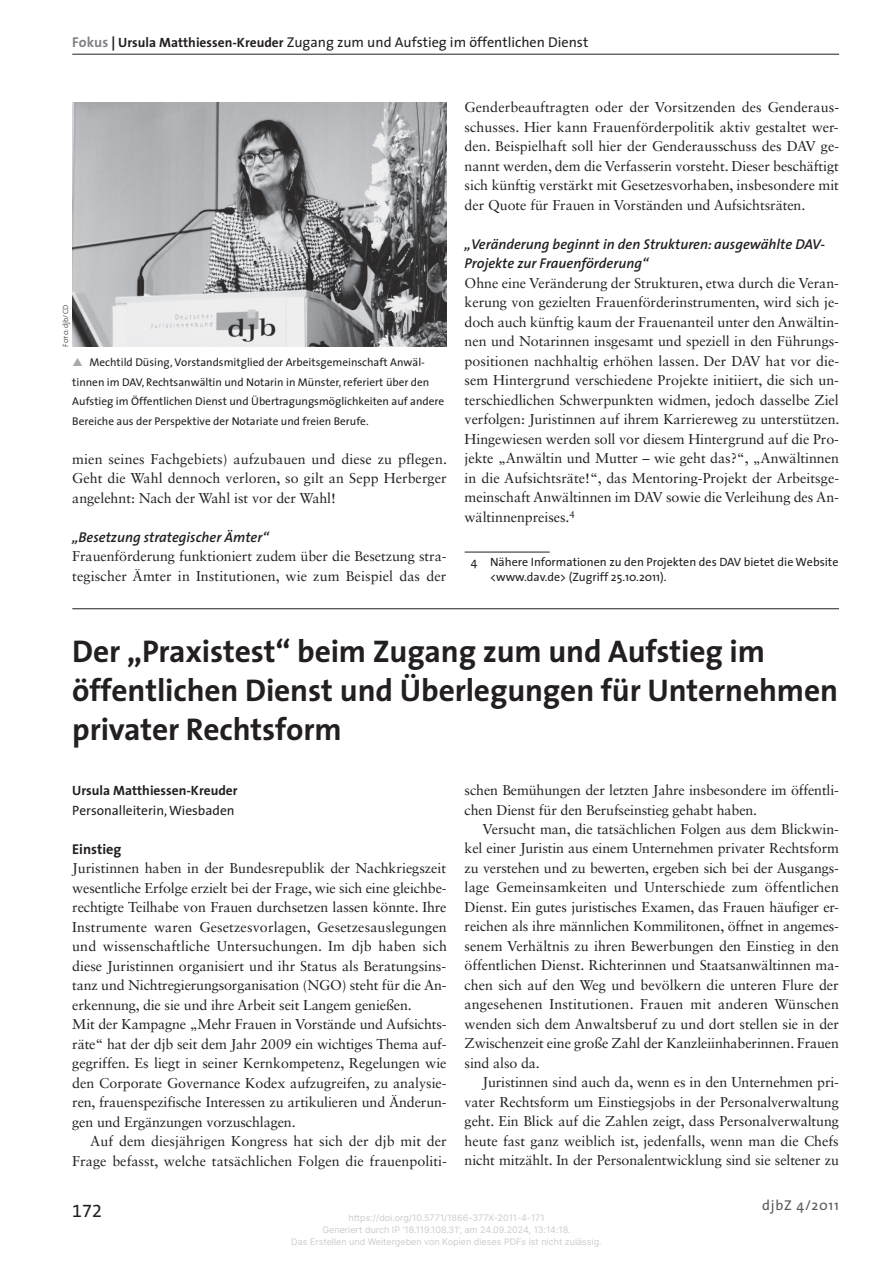
<style>
.page{position:relative;width:893px;height:1263px;background:#fff}
.page>*{position:absolute;margin:0;border:0;box-sizing:border-box;transform-origin:0 0}
.t1{font:31.5px/39px "The Sans 7 Bold Plain";letter-spacing:-.005em;color:#231f20}
.t2{font:18px "The Sans 5 Regular Expert";color:#231f20}
.t3{font:14.25px/19.5px "Sabon LT Std";letter-spacing:-.005em;color:#231f20;text-align:justify}
.t4{font:italic 600 14.25px/19.5px "The Sans 6";color:#231f20}
.t5{font:14.25px "The Sans 5";color:#231f20}
.t6{font:14.25px "The Sans 5";letter-spacing:.05em;color:#57585a}
.t7{font:14.25px "The Sans 7 Bold Plain";color:#231f20}
.t8{font:13.5px "The Sans 5";color:#231f20}
.t9{font:13.5px "The Sans 7 Bold Plain";color:#231f20}
.t10{font:12px/14.2px "The Sans 5";color:#231f20}
.t11{font:11.25px/19.5px "The Sans 5";color:#231f20}
.t12{font:9px/12px "Inter";color:#ccc;text-align:center}
.t13{font:7.5px "The Sans 3 Light Caps";color:#231f20}
.s1{font-family:"The Sans 7 Bold Plain";color:#808285}
.s2{font-family:"The Sans 7 Bold Plain"}
.s3{font-family:"The Sans 7 Bold Plain";font-size:13.5px}
.s4{font-family:"The Sans 3";font-weight:300}
</style>
<div class="page">
<hr style="left:72px;top:54px;width:767px;height:1px;background:#231f20">
<hr style="left:465px;top:552px;width:85px;height:1px;background:#231f20">
<hr style="left:72px;top:608px;width:767px;height:1px;background:#231f20">
<img style="left:72px;top:102px;width:375px;height:244px">
<p class="t5" style="left:72px;top:30px;width:517px"><span class="s1">Fokus</span> <span class="s2">|</span> <span class="s3">Ursula Matthiessen-Kreuder</span> Zugang zum und Aufstieg im öffentlichen Dienst</p>
<p class="t13" style="left:59px;top:346px;width:43px;rotate:-90deg">Foto: <span class="s4">djb</span>/CD</p>
<p class="t11" style="left:72px;top:352px;width:373px;text-indent:17px">Mechtild Düsing, Vorstandsmitglied der Arbeitsgemeinschaft Anwäl&shy;tinnen im DAV, Rechtsanwältin und Notarin in Münster, referiert über den Aufstieg im Öffentlichen Dienst und Übertragungsmöglichkeiten auf andere Bereiche aus der Perspektive der Notariate und freien Berufe.</p>
<p class="t3" style="left:72px;top:449px;width:376px">mien seines Fachgebiets) aufzubauen und diese zu pflegen.<br>Geht die Wahl dennoch verloren, so gilt an Sepp Herberger angelehnt: Nach der Wahl ist vor der Wahl!</p>
<p class="t4" style="left:72px;top:527px;width:198px">„Besetzung strategischer Ämter“</p>
<p class="t3" style="left:72px;top:546px;width:376px">Frauenförderung funktioniert zudem über die Besetzung stra&shy;tegischer Ämter in Institutionen, wie zum Beispiel das der</p>
<p class="t3" style="left:465px;top:98px;width:376px">Genderbeauftragten oder der Vorsitzenden des Genderaus&shy;schusses. Hier kann Frauenförderpolitik aktiv gestaltet wer&shy;den. Beispielhaft soll hier der Genderausschuss des DAV ge&shy;nannt werden, dem die Verfasserin vorsteht. Dieser beschäftigt sich künftig verstärkt mit Gesetzesvorhaben, insbesondere mit der Quote für Frauen in Vorständen und Aufsichtsräten.</p>
<p class="t4" style="left:465px;top:234px;width:362px">„Veränderung beginnt in den Strukturen: ausgewählte DAV-<br>Projekte zur Frauenförderung“</p>
<p class="t3" style="left:465px;top:273px;width:376px">Ohne eine Veränderung der Strukturen, etwa durch die Veran&shy;kerung von gezielten Frauenförderinstrumenten, wird sich je&shy;doch auch künftig kaum der Frauenanteil unter den Anwältin&shy;nen und Notarinnen insgesamt und speziell in den Führungs&shy;positionen nachhaltig erhöhen lassen. Der DAV hat vor die&shy;sem Hintergrund verschiedene Projekte initiiert, die sich un&shy;terschiedlichen Schwerpunkten widmen, jedoch dasselbe Ziel verfolgen: Juristinnen auf ihrem Karriereweg zu unterstützen.<br>Hingewiesen werden soll vor diesem Hintergrund auf die Pro&shy;jekte „Anwältin und Mutter – wie geht das?“, „Anwältinnen in die Aufsichtsräte!“, das Mentoring-Projekt der Arbeitsge&shy;meinschaft Anwältinnen im DAV sowie die Verleihung des An&shy;wältinnenpreises.<sup>4</sup></p>
<p class="t10" style="left:490px;top:555px;width:350px;text-indent:-19px">4 Nähere Informationen zu den Projekten des DAV bietet die Website &lt;www.dav.de&gt; (Zugriff 25.10.2011).</p>
<h1 class="t1" style="left:72px;top:631px;width:767px">Der „Praxistest“ beim Zugang zum und Aufstieg im öffentlichen Dienst und Überlegungen für Unternehmen privater Rechtsform</h1>
<p class="t9" style="left:72px;top:779px;width:167px">Ursula Matthiessen-Kreuder</p>
<p class="t8" style="left:72px;top:799px;width:164px">Personalleiterin, Wiesbaden</p>
<p class="t7" style="left:72px;top:837px;width:51px">Einstieg</p>
<p class="t3" style="left:72px;top:858px;width:376px;text-align:left">Juristinnen haben in der Bundesrepublik der Nachkriegszeit wesentliche Erfolge erzielt bei der Frage, wie sich eine gleichbe&shy;rechtigte Teilhabe von Frauen durchsetzen lassen könnte. Ihre Instrumente waren Gesetzesvorlagen, Gesetzesauslegungen und wissenschaftliche Untersuchungen. Im djb haben sich diese Juristinnen organisiert und ihr Status als Beratungsins&shy;tanz und Nichtregierungsorganisation (NGO) steht für die An&shy;erkennung, die sie und ihre Arbeit seit Langem genießen.<br>Mit der Kampagne „Mehr Frauen in Vorstände und Aufsichts&shy;räte“ hat der djb seit dem Jahr 2009 ein wichtiges Thema auf&shy;gegriffen. Es liegt in seiner Kernkompetenz, Regelungen wie den Corporate Governance Kodex aufzugreifen, zu analysie&shy;ren, frauenspezifische Interessen zu artikulieren und Änderun&shy;gen und Ergänzungen vorzuschlagen.</p>
<p class="t3" style="left:72px;top:1131px;width:376px;text-align:right">Auf dem diesjährigen Kongress hat sich der djb mit der<br>Frage befasst, welche tatsächlichen Folgen die frauenpoliti-</p>
<p class="t3" style="left:465px;top:780px;width:376px">schen Bemühungen der letzten Jahre insbesondere im öffentli&shy;chen Dienst für den Berufseinstieg gehabt haben.</p>
<p class="t3" style="left:465px;top:819px;width:376px;text-indent:18px">Versucht man, die tatsächlichen Folgen aus dem Blickwin&shy;kel einer Juristin aus einem Unternehmen privater Rechtsform zu verstehen und zu bewerten, ergeben sich bei der Ausgangs&shy;lage Gemeinsamkeiten und Unterschiede zum öffentlichen Dienst. Ein gutes juris tisches Examen, das Frauen häufiger er&shy;reichen als ihre männlichen Kommi litonen, öffnet in angemes&shy;senem Verhältnis zu ihren Bewerbungen den Einstieg in den öffentlichen Dienst. Richterinnen und Staatsanwältinnen ma&shy;chen sich auf den Weg und bevölkern die unteren Flure der angesehenen Institutionen. Frauen mit anderen Wünschen wenden sich dem Anwaltsberuf zu und dort stellen sie in der Zwischenzeit eine große Zahl der Kanzleiinhaberinnen. Frauen sind also da.</p>
<p class="t3" style="left:465px;top:1072px;width:376px;text-indent:18px">Juristinnen sind auch da, wenn es in den Unternehmen pri&shy;vater Rechtsform um Einstiegsjobs in der Personalverwaltung geht. Ein Blick auf die Zahlen zeigt, dass Personalverwaltung heute fast ganz weiblich ist, jedenfalls, wenn man die Chefs nicht mitzählt. In der Personalentwicklung sind sie seltener zu</p>
<p class="t2" style="left:72px;top:1195px;width:31px">172</p>
<p class="t12" style="left:291px;top:1212px;width:312px">https://doi.org/10.5771/1866-377X-2011-4-171<br>Generiert durch IP '18.119.108.31', am 24.09.2024, 13:14:18.<br>Das Erstellen und Weitergeben von Kopien dieses PDFs ist nicht zulässig.</p>
<p class="t6" style="left:762px;top:1193px;width:78px">djbZ 4/2011</p>
</div>
